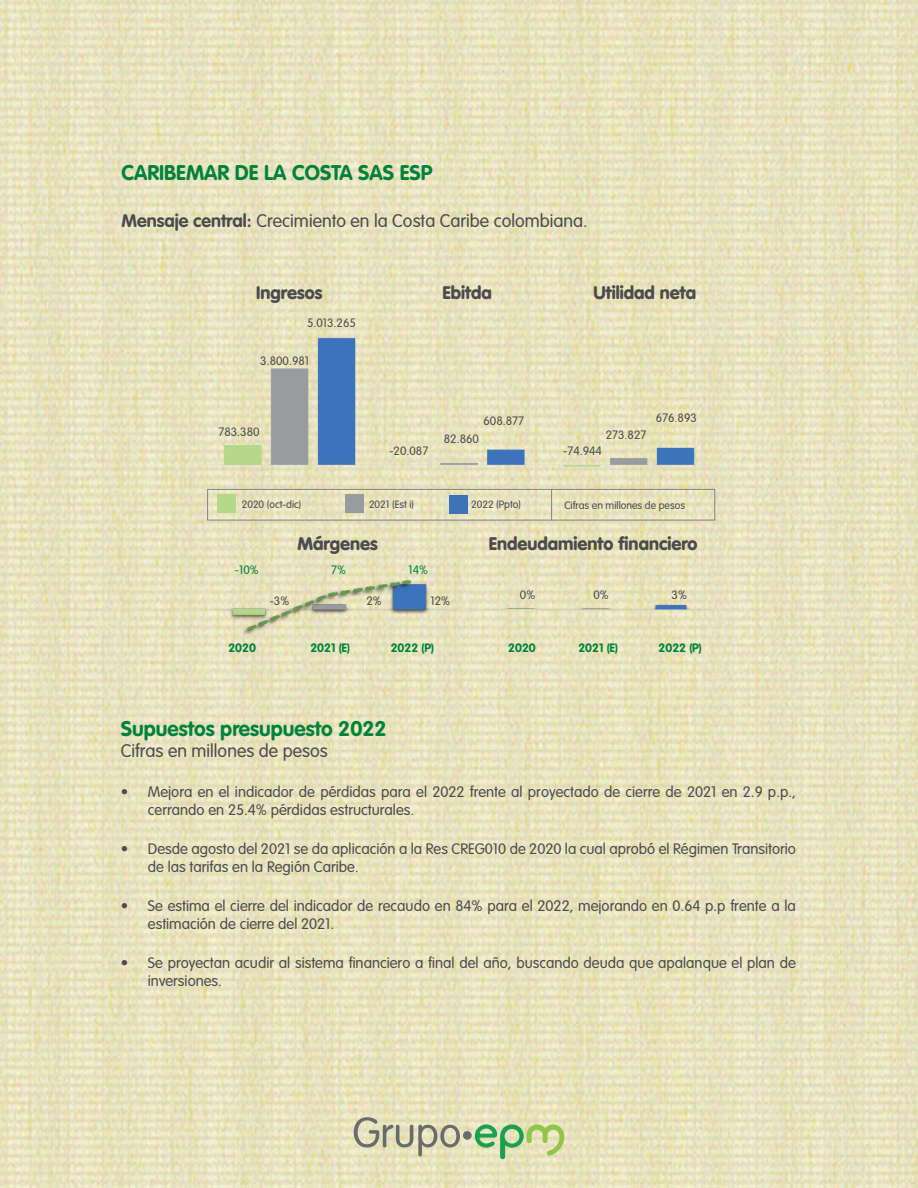
<style>
.page{position:relative;width:918px;height:1188px;background:#fff}
.page>*{position:absolute;margin:0;border:0;box-sizing:border-box;transform-origin:0 0}
.t1{font:700 21px "VAG Rounded Std";color:#00833d}
.t2{font:300 18px "VAG Rounded Std";color:#4b4c4d}
.t3{font:900 18px "VAG Rounded Std";color:#4b4c4d}
.t4{font:300 15px/18px "VAG Rounded Std";color:#4b4c4d}
.t5{font:300 12px "VAG Rounded Std";color:#4b4c4d}
.t6{font:700 12px "VAG Rounded Std";color:#00833d}
.t7{font:300 12px "VAG Rounded Std";color:#00833d}
.t8{font:300 10.5px "VAG Rounded Std";color:#4b4c4d}
.s1{font-weight:700}
</style>
<div class="page">
<img style="left:0;top:0;width:918px;height:1188px">
<img style="left:207px;top:321px;width:527px;height:363px">
<div style="left:217px;top:494px;width:18px;height:19px;background:#b6d88a"></div>
<div style="left:346px;top:494px;width:18px;height:19px;background:#999c9e"></div>
<div style="left:449px;top:495px;width:19px;height:18px;background:#3d73ba"></div>
<div style="left:207px;top:489px;width:508px;height:31px;border:1px solid #808285"></div>
<hr style="left:551px;top:489px;width:1px;height:31px;background:#808285">
<svg style="left:354px;top:1117px;width:106px;height:39px;background:#c8c5a9"></svg>
<svg style="left:475px;top:1124px;width:89px;height:35px;background:#b2d197"></svg>
<div style="left:463px;top:1131px;width:9px;height:9px;background:#686c6d;border-radius:50%"></div>
<h1 class="t1" style="left:122px;top:160px;width:312px">CARIBEMAR DE LA COSTA SAS ESP</h1>
<p class="t2" style="left:122px;top:210px;width:468px"><span class="s1">Mensaje central:</span> Crecimiento en la Costa Caribe colombiana.</p>
<p class="t3" style="left:256px;top:282px;width:68px">Ingresos</p>
<p class="t5" style="left:307px;top:316px;width:50px">5.013.265</p>
<p class="t5" style="left:260px;top:354px;width:50px">3.800.981</p>
<p class="t5" style="left:218px;top:425px;width:43px">783.380</p>
<p class="t3" style="left:442px;top:282px;width:51px">Ebitda</p>
<p class="t3" style="left:594px;top:282px;width:104px">Utilidad neta</p>
<p class="t5" style="left:389px;top:444px;width:40px">-20.087</p>
<p class="t5" style="left:483px;top:414px;width:42px">608.877</p>
<p class="t5" style="left:656px;top:411px;width:43px">676.893</p>
<p class="t5" style="left:444px;top:432px;width:37px">82.860</p>
<p class="t5" style="left:606px;top:428px;width:42px">273.827</p>
<p class="t5" style="left:563px;top:444px;width:40px">-74.944</p>
<p class="t8" style="left:242px;top:499px;width:61px">2020 (oct-dic)</p>
<p class="t8" style="left:369px;top:499px;width:47px">2021 (Est i)</p>
<p class="t8" style="left:471px;top:499px;width:51px">2022 (Ppto)</p>
<p class="t8" style="left:564px;top:499px;width:122px">Cifras en millones de pesos</p>
<p class="t3" style="left:297px;top:533px;width:82px">Márgenes</p>
<p class="t3" style="left:489px;top:533px;width:210px">Endeudamiento financiero</p>
<p class="t7" style="left:235px;top:563px;width:25px">-10%</p>
<p class="t7" style="left:331px;top:563px;width:16px">7%</p>
<p class="t7" style="left:408px;top:563px;width:21px">14%</p>
<p class="t5" style="left:270px;top:594px;width:21px">-3%</p>
<p class="t5" style="left:367px;top:594px;width:17px">2%</p>
<p class="t5" style="left:431px;top:594px;width:21px">12%</p>
<p class="t5" style="left:520px;top:587px;width:17px">0%</p>
<p class="t5" style="left:593px;top:587px;width:17px">0%</p>
<p class="t5" style="left:672px;top:587px;width:17px">3%</p>
<p class="t6" style="left:228px;top:641px;width:29px">2020</p>
<p class="t6" style="left:310px;top:641px;width:41px">2021 (E)</p>
<p class="t6" style="left:391px;top:641px;width:45px">2022 (P)</p>
<p class="t6" style="left:508px;top:641px;width:29px">2020</p>
<p class="t6" style="left:578px;top:641px;width:41px">2021 (E)</p>
<p class="t6" style="left:659px;top:641px;width:45px">2022 (P)</p>
<h1 class="t1" style="left:121px;top:716px;width:267px">Supuestos presupuesto 2022</h1>
<p class="t2" style="left:121px;top:741px;width:208px">Cifras en millones de pesos</p>
<p class="t4" style="left:148px;top:783px;width:650px;text-indent:-27px">• Mejora en el indicador de pérdidas para el 2022 frente al proyectado de cierre de 2021 en 2.9 p.p., cerrando en 25.4% pérdidas estructurales.</p>
<p class="t4" style="left:148px;top:840px;width:650px;text-indent:-27px">• Desde agosto del 2021 se da aplicación a la Res CREG010 de 2020 la cual aprobó el Régimen Transitorio de las tarifas en la Región Caribe.</p>
<p class="t4" style="left:148px;top:897px;width:649px;text-indent:-27px">• Se estima el cierre del indicador de recaudo en 84% para el 2022, mejorando en 0.64 p.p frente a la estimación de cierre del 2021.</p>
<p class="t4" style="left:148px;top:955px;width:650px;text-indent:-27px">• Se proyectan acudir al sistema financiero a final del año, buscando deuda que apalanque el plan de inversiones.</p>
</div>
